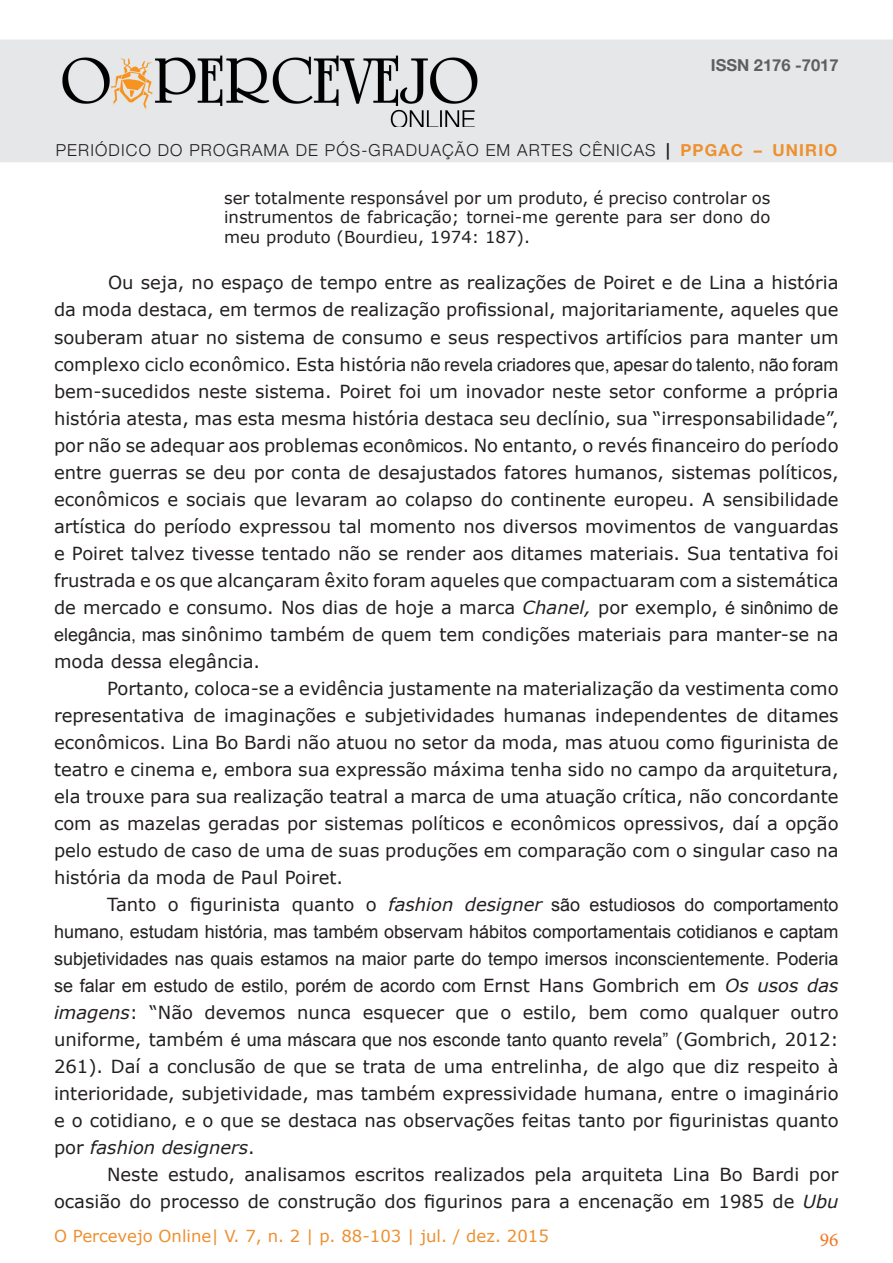
<style>
.page{position:relative;width:893px;height:1263px;background:#fff}
.page>*{position:absolute;margin:0;border:0;box-sizing:border-box;transform-origin:0 0}
.t1{font:19.5px "Minion Pro";color:#f47521}
.t2{font:18px/27px "Verdana";color:#231f20;text-align:justify}
.t3{font:16.5px/19.5px "Verdana";color:#231f20;text-align:justify}
.t4{font:300 16.5px "Helvetica Neue";letter-spacing:.07em;color:#231f20}
.t5{font:16.5px "Verdana";color:#ed9030}
.t6{font:700 16.5px "Helvetica Neue";color:#5f5f62}
.s1{font-weight:700}
.s2{font-weight:700;color:#ed9030}
.s3{font-family:"Arial"}
.s4{font-style:italic}
</style>
<div class="page">
<div style="left:0;top:40px;width:893px;height:122px;background:#e6e7e9"></div>
<img style="left:62px;top:55px;width:416px;height:71px">
<p class="t6" style="left:711px;top:50px;width:129px">ISSN 2176 -7017</p>
<p class="t4" style="left:56px;top:136px;width:783px">PERIÓDICO DO PROGRAMA DE PÓS-GRADUAÇÃO EM ARTES CÊNICAS <span class="s1">|</span> <span class="s2">PPGAC – UNIRIO</span></p>
<p class="t3" style="left:224px;top:188px;width:548px">ser totalmente responsável por um produto, é preciso controlar os instrumentos de fabricação; tornei-me gerente para ser dono do meu produto (Bourdieu, 1974: 187).</p>
<p class="t2" style="left:54px;top:269px;width:786px;text-indent:54px">Ou seja, no espaço de tempo entre as realizações de Poiret e de Lina a história da moda destaca, em termos de realização profissional, majoritariamente, aqueles que souberam atuar no sistema de consumo e seus respectivos artifícios para manter um complexo ciclo econômico. Esta história <span class="s3">não revela criadores que, apesar do talento, não foram </span>bem-sucedidos neste sistema. Poiret foi um inovador neste setor conforme a própria história atesta, mas esta mesma história destaca seu declínio, sua “irresponsabilidade”, por não se adequar aos problemas econ<span class="s3">ômico</span>s. No entanto, o revés financeiro do período entre guerras se deu por conta de desajustados fatores humanos, sistemas políticos, econômicos e sociais que levaram ao colapso do continente europeu. A sensibilidade artística do período expressou tal momento nos diversos movimentos de vanguardas e Poiret talvez tivesse tentado não se render aos ditames materiais. Sua tentativa foi frustrada e os que alcançaram êxito foram aqueles que compactuaram com a sistemática de mercado e consumo. Nos dias de hoje a marca <span class="s4">Chanel,</span> por exemplo, <span class="s3">é sinônimo de elegância, mas</span> sinônimo também de quem tem condições materiais para manter-se na moda dessa elegância.</p>
<p class="t2" style="left:54px;top:674px;width:786px;text-indent:53px">Portanto, coloca-se a evidência justamente na materialização da vestimenta como representativa de imaginações e subjetividades humanas independentes de ditames econômicos. Lina Bo Bardi não atuou no setor da moda, mas atuou como figurinista de teatro e cinema e, embora sua expressão máxima tenha sido no campo da arquitetura, ela trouxe para sua realização teatral a marca de uma atuação crítica, não concordante com as mazelas geradas por sistemas políticos e econômicos opressivos, daí a opção pelo estudo de caso de uma de suas produções em comparação com o singular caso na história da moda de Paul Poiret.</p>
<p class="t2" style="left:54px;top:890px;width:786px;text-indent:53px">Tanto o figurinista quanto o <span class="s4">fashion designer</span> <span class="s3">são estudiosos do comportamento humano, estudam história, mas também observam hábitos comportamentais cotidianos e captam subjetividades nas quais estamos na maior parte do tempo imersos inconscientemente. Poderia se falar em estudo de estilo, porém de acordo com</span> Ernst Hans Gombrich em <span class="s4">Os usos das imagens</span>: “Não devemos nunca esquecer que o estilo, bem como qualquer outro uniforme, também <span class="s3">é uma máscara que nos esconde tanto quanto revela”</span> (Gombrich, 2012:<br>261). Daí a conclusão de que se trata de uma entrelinha, de algo que diz respeito à interioridade, subjetividade, mas também expressividade humana, entre o imaginário e o cotidiano, e o que se destaca nas observações feitas tanto por figurinistas quanto por <span class="s4">fashion designers</span>.</p>
<p class="t2" style="left:54px;top:1160px;width:786px;text-align:right">Neste estudo, analisamos escritos realizados pela arquiteta Lina Bo Bardi por ocasião do processo de construção dos figurinos para a encenação em 1985 de <span class="s4">Ubu</span></p>
<p class="t5" style="left:54px;top:1224px;width:496px">O Percevejo Online| V. 7, n. 2 | p. 88-103 | jul. / dez. 2015</p>
<p class="t1" style="left:820px;top:1227px;width:20px">96</p>
</div>
